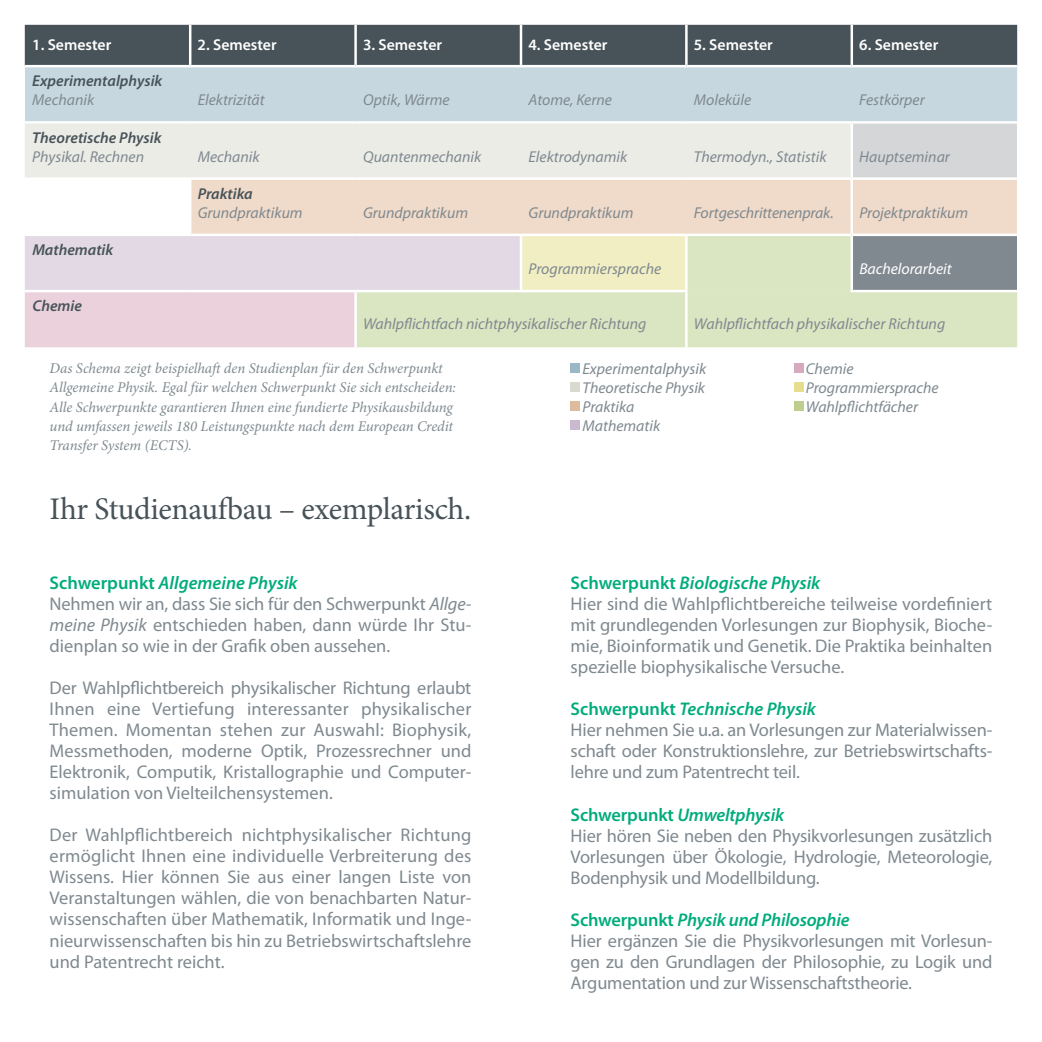
<style>
.page{position:relative;width:1042px;height:1042px;background:#fff}
.page>*{position:absolute;margin:0;border:0;box-sizing:border-box;transform-origin:0 0}
.t1{font:31.5px "Minion Pro";letter-spacing:-.01em;color:#475359}
.t2{font:18.38px/21px "Myriad Pro";letter-spacing:-.01em;color:#7f898f}
.t3{font:italic 15.75px/18.9px "Myriad Pro";color:#7f898f}
.t4{font:600 15.75px "Myriad Pro";color:#fff}
.t5{font:italic 600 15.75px "Myriad Pro";color:#475359}
.t6{font:italic 15.75px "Myriad Pro";color:#fff}
.t7{font:italic 14.88px/19.2px "Minion Pro";letter-spacing:-.005em;color:#7f898f}
.s1{color:#f2eec4}
.s2{font-weight:600;color:#00ac7c}
.s3{font-weight:600;font-style:italic;color:#00ac7c}
.s4{font-style:italic}
</style>
<div class="page">
<div style="left:25px;top:25px;width:992px;height:40px;background:#475359"></div>
<div style="left:25px;top:66px;width:165px;height:56px;background:#c7d7e0"></div>
<div style="left:190px;top:67px;width:827px;height:54px;background:#c7d7e0"></div>
<div style="left:25px;top:124px;width:825px;height:53px;background:#ecece7"></div>
<div style="left:852px;top:122px;width:165px;height:57px;background:#d5d6d8"></div>
<svg style="left:25px;top:180px;width:992px;height:167px;background:#e1dacd"></svg>
<hr style="left:189px;top:25px;width:2px;height:40px;background:#fff">
<hr style="left:354px;top:25px;width:3px;height:40px;background:#fff">
<hr style="left:520px;top:25px;width:2px;height:40px;background:#fff">
<hr style="left:685px;top:25px;width:2px;height:40px;background:#fff">
<hr style="left:25px;top:65px;width:165px;height:2px;background:#fff">
<hr style="left:521px;top:290px;width:166px;height:2px;background:#fff">
<hr style="left:685px;top:292px;width:2px;height:55px;background:#fff">
<hr style="left:852px;top:177px;width:165px;height:3px;background:#fff">
<hr style="left:852px;top:234px;width:165px;height:2px;background:#fff">
<hr style="left:850px;top:290px;width:167px;height:2px;background:#fff">
<hr style="left:850px;top:25px;width:3px;height:40px;background:#fff">
<hr style="left:25px;top:121px;width:165px;height:3px;background:#fff">
<hr style="left:850px;top:124px;width:3px;height:53px;background:#fff">
<hr style="left:189px;top:180px;width:2px;height:54px;background:#fff">
<hr style="left:850px;top:180px;width:3px;height:54px;background:#fff">
<hr style="left:521px;top:234px;width:165px;height:2px;background:#fff">
<hr style="left:25px;top:234px;width:165px;height:2px;background:#fff">
<hr style="left:190px;top:234px;width:166px;height:2px;background:#fff">
<hr style="left:25px;top:290px;width:165px;height:2px;background:#fff">
<hr style="left:190px;top:290px;width:166px;height:2px;background:#fff">
<hr style="left:354px;top:292px;width:3px;height:55px;background:#fff">
<hr style="left:686px;top:234px;width:166px;height:2px;background:#fff">
<hr style="left:685px;top:236px;width:2px;height:54px;background:#fff">
<hr style="left:850px;top:236px;width:3px;height:54px;background:#fff">
<hr style="left:852px;top:121px;width:165px;height:3px;background:#fff">
<hr style="left:356px;top:234px;width:165px;height:2px;background:#fff">
<hr style="left:356px;top:290px;width:165px;height:2px;background:#fff">
<hr style="left:520px;top:236px;width:2px;height:54px;background:#fff">
<div style="left:570px;top:364px;width:10px;height:9px;background:#9bb8c6"></div>
<div style="left:570px;top:383px;width:10px;height:9px;background:#dad9d0"></div>
<div style="left:570px;top:401px;width:10px;height:10px;background:#dfbb9e"></div>
<div style="left:570px;top:420px;width:10px;height:10px;background:#cab9cf"></div>
<div style="left:794px;top:364px;width:9px;height:9px;background:#d7a9bf"></div>
<div style="left:794px;top:383px;width:9px;height:9px;background:#e6dd8e"></div>
<div style="left:794px;top:401px;width:9px;height:10px;background:#bdce8e"></div>
<p class="t4" style="left:32px;top:35px;width:81px">1. Semester</p>
<p class="t4" style="left:198px;top:35px;width:81px">2. Semester</p>
<p class="t4" style="left:363px;top:35px;width:81px">3. Semester</p>
<p class="t4" style="left:528px;top:35px;width:81px">4. Semester</p>
<p class="t4" style="left:694px;top:35px;width:81px">5. Semester</p>
<p class="t4" style="left:859px;top:35px;width:81px">6. Semester</p>
<p class="t5" style="left:32px;top:71px;width:132px">Experimentalphysik</p>
<p class="t3" style="left:32px;top:90px;width:63px">Mechanik</p>
<p class="t3" style="left:198px;top:90px;width:69px">Elektrizität</p>
<p class="t3" style="left:363px;top:90px;width:88px">Optik, Wärme</p>
<p class="t3" style="left:528px;top:90px;width:85px">Atome, Kerne</p>
<p class="t3" style="left:694px;top:90px;width:59px">Moleküle</p>
<p class="t3" style="left:859px;top:90px;width:67px">Festkörper</p>
<p class="t5" style="left:32px;top:127px;width:131px">Theoretische Physik</p>
<p class="t3" style="left:32px;top:147px;width:113px">Physikal. Rechnen</p>
<p class="t3" style="left:198px;top:147px;width:63px">Mechanik</p>
<p class="t3" style="left:363px;top:147px;width:120px">Quantenmechanik</p>
<p class="t3" style="left:528px;top:147px;width:100px">Elektrodynamik</p>
<p class="t3" style="left:694px;top:147px;width:134px">Thermodyn., Statistik</p>
<p class="t3" style="left:859px;top:147px;width:92px">Hauptseminar</p>
<p class="t5" style="left:198px;top:183px;width:57px">Praktika</p>
<p class="t3" style="left:198px;top:203px;width:106px">Grundpraktikum</p>
<p class="t3" style="left:363px;top:203px;width:106px">Grundpraktikum</p>
<p class="t3" style="left:528px;top:203px;width:106px">Grundpraktikum</p>
<p class="t3" style="left:694px;top:203px;width:141px">Fortgeschrittenenprak.</p>
<p class="t3" style="left:859px;top:203px;width:110px">Projektpraktikum</p>
<p class="t5" style="left:32px;top:240px;width:83px">Mathematik</p>
<p class="t3" style="left:528px;top:259px;width:141px">Programmiersprache<span class="s1">e</span></p>
<p class="t6" style="left:859px;top:259px;width:94px">Bachelorarbeit</p>
<p class="t5" style="left:32px;top:296px;width:51px">Chemie</p>
<p class="t3" style="left:363px;top:314px;width:285px">Wahlpflichtfach nichtphysikalischer Richtung</p>
<p class="t3" style="left:694px;top:314px;width:253px">Wahlpflichtfach physikalischer Richtung</p>
<p class="t7" style="left:50px;top:359px;width:408px">Das Schema zeigt beispielhaft den Studienplan für den Schwerpunkt Allgemeine Physik. Egal für welchen Schwerpunkt Sie sich entscheiden:<br>Alle Schwerpunkte garantieren Ihnen eine fundierte Physikausbildung und umfassen jeweils 180 Leistungspunkte nach dem European Credit Transfer System (ECTS).</p>
<p class="t3" style="left:582px;top:359px;width:125px">Experimentalphysik<br>Theoretische Physik<br>Praktika<br>Mathematik</p>
<p class="t3" style="left:806px;top:359px;width:134px">Chemie<br>Programmiersprache<br>Wahlpflichtfächer</p>
<h1 class="t1" style="left:50px;top:488px;width:423px">Ihr Studienaufbau – exemplarisch.</h1>
<p class="t2" style="left:50px;top:572px;width:423px"><span class="s2">Schwerpunkt</span> <span class="s3">Allgemeine Physik<br></span>Nehmen wir an, dass Sie sich für den Schwerpunkt <span class="s4">Allge&shy;meine Physik</span> entschieden haben, dann würde Ihr Stu&shy;dienplan so wie in der Grafik oben aussehen.</p>
<p class="t2" style="left:50px;top:677px;width:423px;text-align:justify">Der Wahlpflichtbereich physikalischer Richtung erlaubt Ihnen eine Vertiefung interessanter physikalischer Themen. Momentan stehen zur Auswahl: Biophysik, Messmethoden, moderne Optik, Prozessrechner und Elektronik, Computik, Kristallographie und Computer&shy;simulation von Vielteilchensystemen.</p>
<p class="t2" style="left:50px;top:824px;width:423px;text-align:justify">Der Wahlpflichtbereich nichtphysikalischer Richtung ermöglicht Ihnen eine individuelle Verbreiterung des Wissens. Hier können Sie aus einer langen Liste von Veranstaltungen wählen, die von benachbarten Natur&shy;wissenschaften über Mathematik, Informatik und Inge&shy;nieurwissenschaften bis hin zu Betriebswirtschaftslehre und Patentrecht reicht.</p>
<p class="t2" style="left:570px;top:572px;width:423px"><span class="s2">Schwerpunkt</span> <span class="s3">Biologische Physik<br></span>Hier sind die Wahlpflichtbereiche teilweise vordefiniert mit grundlegenden Vorlesungen zur Biophysik, Bioche&shy;mie, Bioinformatik und Genetik. Die Praktika beinhalten spezielle biophysikalische Versuche.</p>
<p class="t2" style="left:570px;top:698px;width:423px"><span class="s2">Schwerpunkt</span> <span class="s3">Technische Physik<br></span>Hier nehmen Sie u.a. an Vorlesungen zur Materialwissen&shy;schaft oder Konstruktionslehre, zur Betriebswirtschafts&shy;lehre und zum Patentrecht teil.</p>
<p class="t2" style="left:570px;top:803px;width:423px"><span class="s2">Schwerpunkt</span> <span class="s3">Umweltphysik<br></span>Hier hören Sie neben den Physikvorlesungen zusätzlich Vorlesungen über Ökologie, Hydrologie, Meteorologie, Bodenphysik und Modellbildung.</p>
<p class="t2" style="left:570px;top:908px;width:423px"><span class="s2">Schwerpunkt</span> <span class="s3">Physik und Philosophie<br></span>Hier ergänzen Sie die Physikvorlesungen mit Vorlesun&shy;gen zu den Grundlagen der Philosophie, zu Logik und Argumentation und zur Wissenschaftstheorie.</p>
</div>
